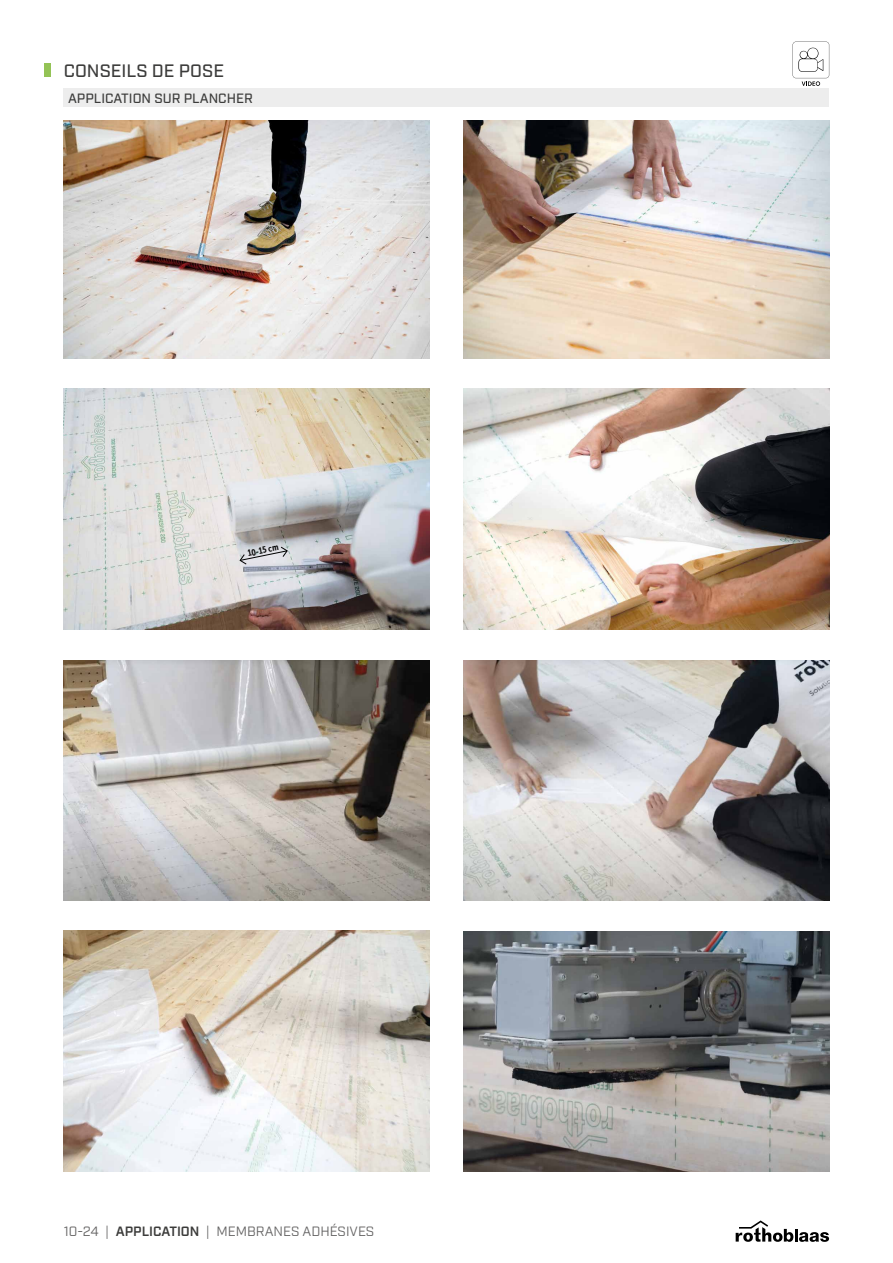
<style>
.page{position:relative;width:893px;height:1263px;background:#fff}
.page>*{position:absolute;margin:0;border:0;box-sizing:border-box;transform-origin:0 0}
.t1{font:500 18px "Industry";color:#3c3c3b}
.t2{font:13.5px "Industry";color:#646363}
.t3{font:500 13.5px "Industry";color:#3c3c3b}
.t4{font:9px "Museo Sans Cond 700";color:#000}
.s1{font-weight:600;color:#3c3c3b}
</style>
<div class="page">
<img style="left:463px;top:661px;width:366px;height:240px">
<img style="left:64px;top:661px;width:365px;height:240px">
<img style="left:463px;top:931px;width:366px;height:240px">
<img style="left:64px;top:930px;width:365px;height:241px">
<img style="left:463px;top:121px;width:366px;height:238px">
<img style="left:64px;top:121px;width:365px;height:238px">
<img style="left:463px;top:389px;width:366px;height:241px">
<div style="left:64px;top:89px;width:765px;height:18px;background:#ededed"></div>
<svg style="left:736px;top:1220px;width:93px;height:22px"></svg>
<img style="left:64px;top:388px;width:365px;height:242px">
<svg style="left:239px;top:546px;width:49px;height:19px"></svg>
<svg style="left:793px;top:42px;width:36px;height:44px"></svg>
<div style="left:45px;top:64px;width:6px;height:13px;background:#94c356"></div>
<h1 class="t1" style="left:64px;top:60px;width:162px">CONSEILS DE POSE</h1>
<p class="t3" style="left:68px;top:90px;width:186px">APPLICATION SUR PLANCHER</p>
<p class="t4" style="left:247px;top:548px;width:33px;rotate:-12deg">10-15 cm</p>
<p class="t2" style="left:64px;top:1223px;width:312px">10-24 | <span class="s1">APPLICATION</span> | MEMBRANES ADHÉSIVES</p>
</div>
